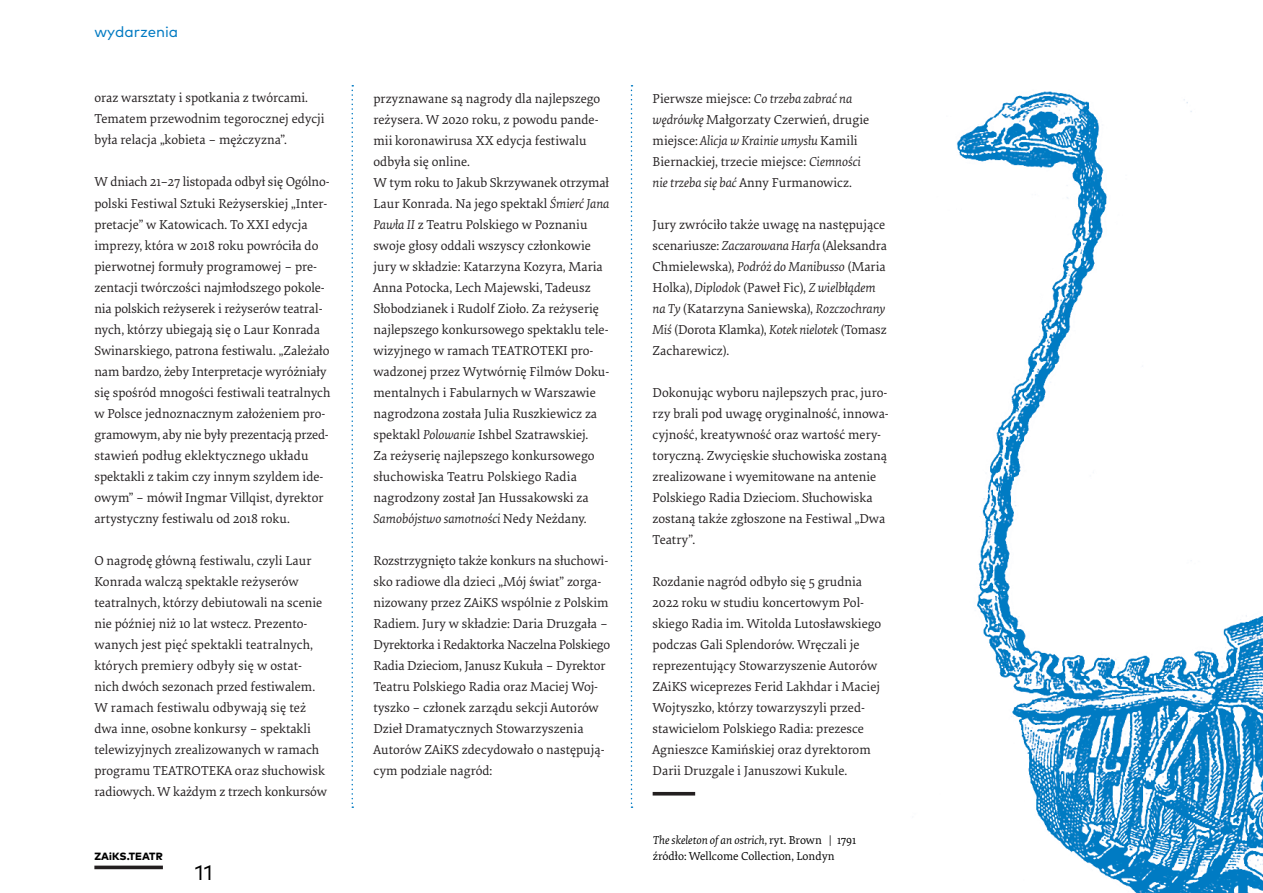
<style>
.page{position:relative;width:1263px;height:893px;background:#fff}
.page>*{position:absolute;margin:0;border:0;box-sizing:border-box;transform-origin:0 0}
.t1{font:21px "Mark Pro";color:#000}
.t2{font:15px "Mark Pro";color:#007ac2}
.t3{font:13.5px/21px "Elena Basic";color:#231f20}
.t4{font:12px/16.5px "Elena Basic";color:#000}
.t5{font:800 10.5px "Mark OT";letter-spacing:.01em;color:#000}
.s1{font-style:italic}
</style>
<div class="page">
<img style="left:956px;top:91px;width:307px;height:802px">
<hr style="left:653px;top:792px;width:42px;height:3px;background:#231f20">
<svg style="left:351px;top:85px;width:2px;height:723px"></svg>
<hr style="left:94px;top:866px;width:69px;height:3px;background:#231f20">
<svg style="left:631px;top:85px;width:1px;height:723px"></svg>
<p class="t2" style="left:94px;top:21px;width:85px">wydarzenia</p>
<p class="t3" style="left:94px;top:87px;width:232px">oraz warsztaty i spotkania z twórcami.<br>Tematem przewodnim tegorocznej edycji była relacja „kobieta – mężczyzna”.</p>
<p class="t3" style="left:94px;top:171px;width:238px">W dniach 21–27 listopada odbył się Ogólno&shy;polski Festiwal Sztuki Reżyserskiej „Inter&shy;pretacje” w Katowicach. To XXI edycja imprezy, która w 2018 roku powróciła do pierwotnej formuły programowej – pre&shy;zentacji twórczości najmłodszego pokole&shy;nia polskich reżyserek i reżyserów teatral&shy;nych, którzy ubiegają się o Laur Konrada Swinarskiego, patrona festiwalu. „Zależało nam bardzo, żeby Interpretacje wyróżniały się spośród mnogości festiwali teatralnych w Polsce jednoznacznym założeniem pro-- gramowym, aby nie były prezentacją przed&shy;stawień podług eklektycznego układu spektakli z takim czy innym szyldem ide&shy;owym” – mówił Ingmar Villqist, dyrektor artystyczny festiwalu od 2018 roku.</p>
<p class="t3" style="left:94px;top:549px;width:234px">O nagrodę główną festiwalu, czyli Laur Konrada walczą spektakle reżyserów teatralnych, którzy debiutowali na scenie nie później niż 10 lat wstecz. Prezento&shy;wanych jest pięć spektakli teatralnych, których premiery odbyły się w ostat&shy;nich dwóch sezonach przed festiwalem.<br>W ramach festiwalu odbywają się też dwa inne, osobne konkursy – spektakli telewizyjnych zrealizowanych w ramach programu TEATROTEKA oraz słuchowisk radiowych. W każdym z trzech konkursów</p>
<p class="t5" style="left:94px;top:849px;width:70px">ZAiKS.TEATR</p>
<h1 class="t1" style="left:195px;top:857px;width:19px">11</h1>
<p class="t3" style="left:373px;top:87px;width:237px">przyznawane są nagrody dla najlepszego reżysera. W 2020 roku, z powodu pande&shy;mii koronawirusa XX edycja festiwalu odbyła się online.<br>W tym roku to Jakub Skrzywanek otrzymał Laur Konrada. Na jego spektakl <span class="s1">Śmierć Jana Pawła II</span> z Teatru Polskiego w Poznaniu swoje głosy oddali wszyscy członkowie jury w składzie: Katarzyna Kozyra, Maria Anna Potocka, Lech Majewski, Tadeusz Słobodzianek i Rudolf Zioło. Za reżyserię najlepszego konkursowego spektaklu tele&shy;wizyjnego w ramach TEATROTEKI pro&shy;wadzonej przez Wytwórnię Filmów Doku&shy;mentalnych i Fabularnych w Warszawie nagrodzona została Julia Ruszkiewicz za spektakl <span class="s1">Polowanie</span> Ishbel Szatrawskiej.<br>Za reżyserię najlepszego konkursowego słuchowiska Teatru Polskiego Radia nagrodzony został Jan Hussakowski za <span class="s1">Samobójstwo samotności</span> Nedy Neżdany.</p>
<p class="t3" style="left:373px;top:549px;width:238px">Rozstrzygnięto także konkurs na słuchowi&shy;sko radiowe dla dzieci „Mój świat” zorga&shy;nizowany przez ZAiKS wspólnie z Polskim Radiem. Jury w składzie: Daria Druzgała – Dyrektorka i Redaktorka Naczelna Polskiego Radia Dzieciom, Janusz Kukuła – Dyrektor Teatru Polskiego Radia oraz Maciej Woj&shy;tyszko – członek zarządu sekcji Autorów Dzieł Dramatycznych Stowarzyszenia Autorów ZAiKS zdecydowało o następują&shy;cym podziale nagród:</p>
<p class="t3" style="left:653px;top:87px;width:218px">Pierwsze miejsce: <span class="s1">Co trzeba zabrać na wędrówkę</span> Małgorzaty Czerwień, drugie miejsce: <span class="s1">Alicja w Krainie umysłu</span> Kamili Biernackiej, trzecie miejsce: <span class="s1">Ciemności nie trzeba się bać</span> Anny Furmanowicz.</p>
<p class="t3" style="left:653px;top:213px;width:236px">Jury zwróciło także uwagę na następujące scenariusze: <span class="s1">Zaczarowana Harfa</span> (Aleksandra Chmielewska), <span class="s1">Podróż do Manibusso</span> (Maria Holka), <span class="s1">Diplodok</span> (Paweł Fic), <span class="s1">Z wielbłądem na Ty</span> (Katarzyna Saniewska), <span class="s1">Rozczochrany Miś</span> (Dorota Klamka), <span class="s1">Kotek nielotek</span> (Tomasz Zacharewicz).</p>
<p class="t3" style="left:653px;top:381px;width:238px">Dokonując wyboru najlepszych prac, juro&shy;rzy brali pod uwagę oryginalność, innowa&shy;cyjność, kreatywność oraz wartość mery&shy;toryczną. Zwycięskie słuchowiska zostaną zrealizowane i wyemitowane na antenie Polskiego Radia Dzieciom. Słuchowiska zostaną także zgłoszone na Festiwal „Dwa Teatry”.</p>
<p class="t3" style="left:653px;top:570px;width:230px">Rozdanie nagród odbyło się 5 grudnia 2022 roku w studiu koncertowym Pol&shy;skiego Radia im. Witolda Lutosławskiego podczas Gali Splendorów. Wręczali je reprezentujący Stowarzyszenie Autorów ZAiKS wiceprezes Ferid Lakhdar i Maciej Wojtyszko, którzy towarzyszyli przed&shy;stawicielom Polskiego Radia: prezesce Agnieszce Kamińskiej oraz dyrektorom Darii Druzgale i Januszowi Kukule.</p>
<p class="t4" style="left:653px;top:831px;width:205px"><span class="s1">The skeleton of an ostrich,</span> ryt. Brown | 1791 źródło: Wellcome Collection, Londyn</p>
</div>
